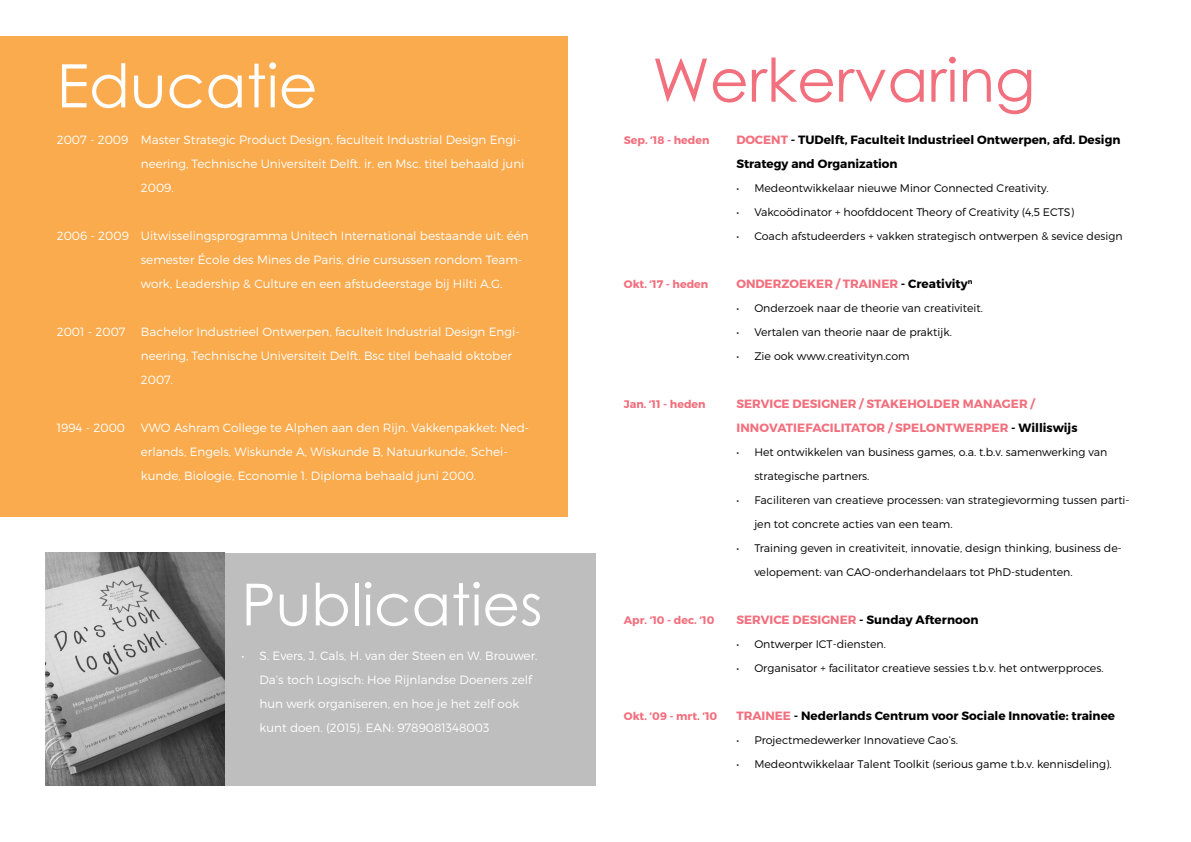
<style>
.page{position:relative;width:1191px;height:842px;background:#fff}
.page>*{position:absolute;margin:0;border:0;box-sizing:border-box;transform-origin:0 0}
.t1{font:60px "Century Gothic";color:#f26f7d}
.t2{font:60px "Century Gothic";color:#fff}
.t3{font:58px "Century Gothic";color:#fff}
.t4{font:300 12px/24px "Montserrat";color:#fff}
.t5{font:700 12px/24px "Montserrat";color:#000}
.t6{font:700 12px/24px "Montserrat";color:#f26f7d}
.t7{font:300 11px/24px "Montserrat";color:#000}
.t8{font:700 11px "Montserrat";color:#f26f7d}
.s1{color:#f26f7d}
.s2{color:#000}
</style>
<div class="page">
<div style="left:225px;top:553px;width:370px;height:232px;background:#bebebe"></div>
<div style="left:0;top:36px;width:567px;height:480px;background:#faab4e"></div>
<img style="left:46px;top:553px;width:179px;height:232px">
<h1 class="t2" style="left:57px;top:44px;width:262px">Educatie</h1>
<p class="t4" style="left:57px;top:128px;width:73px">2007 - 2009</p>
<p class="t4" style="left:57px;top:224px;width:74px">2006 - 2009</p>
<p class="t4" style="left:57px;top:320px;width:70px">2001 - 2007</p>
<p class="t4" style="left:57px;top:416px;width:70px">1994 - 2000</p>
<p class="t4" style="left:141px;top:128px;width:385px">Master Strategic Product Design, faculteit Industrial Design Engi&shy;neering, Technische Universiteit Delft. ir. en Msc. titel behaald juni<br>2009.</p>
<p class="t4" style="left:141px;top:224px;width:389px">Uitwisselingsprogramma Unitech International bestaande uit: één semester École des Mines de Paris, drie cursussen rondom Team&shy;work, Leadership &amp; Culture en een afstudeerstage bij Hilti A.G.</p>
<p class="t4" style="left:141px;top:320px;width:380px">Bachelor Industrieel Ontwerpen, faculteit Industrial Design Engi&shy;neering, Technische Universiteit Delft. Bsc titel behaald oktober<br>2007.</p>
<p class="t4" style="left:141px;top:416px;width:390px">VWO Ashram College te Alphen aan den Rijn. Vakkenpakket: Ned&shy;erlands, Engels, Wiskunde A, Wiskunde B, Natuurkunde, Schei&shy;kunde, Biologie, Economie 1. Diploma behaald juni 2000.</p>
<h2 class="t3" style="left:241px;top:564px;width:302px">Publicaties</h2>
<p class="t4" style="left:259px;top:644px;width:279px;text-indent:-18px">• S. Evers, J. Cals, H. van der Steen en W. Brouwer.<br>Da’s toch Logisch: Hoe Rijnlandse Doeners zelf hun werk organiseren, en hoe je het zelf ook kunt doen. (2015). EAN: 9789081348003</p>
<h1 class="t1" style="left:652px;top:38px;width:385px">Werkervaring</h1>
<p class="t5" style="left:736px;top:128px;width:386px"><span class="s1">DOCENT</span> - TUDelft, Faculteit Industrieel Ontwerpen, afd. Design<br>Strategy and Organization</p>
<p class="t7" style="left:736px;top:176px;width:314px">• Medeontwikkelaar nieuwe Minor Connected Creativity.</p>
<p class="t7" style="left:736px;top:200px;width:339px">• Vakcoödinator + hoofddocent Theory of Creativity (4,5 ECTS)</p>
<p class="t7" style="left:736px;top:224px;width:388px">• Coach afstudeerders + vakken strategisch ontwerpen &amp; sevice design</p>
<p class="t6" style="left:736px;top:272px;width:238px">ONDERZOEKER / TRAINER <span class="s2">- Creativity</span><sup>n</sup></p>
<p class="t7" style="left:736px;top:296px;width:248px">• Onderzoek naar de theorie van creativiteit.</p>
<p class="t7" style="left:736px;top:320px;width:217px">• Vertalen van theorie naar de praktijk.</p>
<p class="t7" style="left:736px;top:344px;width:175px">• Zie ook www.creativityn.com</p>
<p class="t6" style="left:736px;top:392px;width:343px">SERVICE DESIGNER / STAKEHOLDER MANAGER /<br>INNOVATIEFACILITATOR / SPELONTWERPER <span class="s2">- Williswijs</span></p>
<p class="t7" style="left:754px;top:440px;width:354px;text-indent:-18px">• Het ontwikkelen van business games, o.a. t.b.v. samenwerking van strategische partners.</p>
<p class="t7" style="left:754px;top:488px;width:377px;text-indent:-18px">• Faciliteren van creatieve processen: van strategievorming tussen parti&shy;jen tot concrete acties van een team.</p>
<p class="t7" style="left:754px;top:536px;width:369px;text-indent:-18px">• Training geven in creativiteit, innovatie, design thinking, business de&shy;velopement: van CAO-onderhandelaars tot PhD-studenten.</p>
<p class="t5" style="left:736px;top:608px;width:244px"><span class="s1">SERVICE DESIGNER</span> - Sunday Afternoon</p>
<p class="t7" style="left:736px;top:632px;width:151px">• Ontwerper ICT-diensten.</p>
<p class="t7" style="left:736px;top:656px;width:369px">• Organisator + facilitator creatieve sessies t.b.v. het ontwerpproces.</p>
<p class="t5" style="left:736px;top:704px;width:380px"><span class="s1">TRAINEE</span> - Nederlands Centrum voor Sociale Innovatie: trainee</p>
<p class="t7" style="left:736px;top:728px;width:223px">• Projectmedewerker Innovatieve Cao’s.</p>
<p class="t7" style="left:736px;top:752px;width:377px">• Medeontwikkelaar Talent Toolkit (serious game t.b.v. kennisdeling).</p>
<p class="t8" style="left:624px;top:133px;width:87px">Sep. ‘18 - heden</p>
<p class="t8" style="left:624px;top:277px;width:86px">Okt. ‘17 - heden</p>
<p class="t8" style="left:624px;top:397px;width:83px">Jan. ‘11 - heden</p>
<p class="t8" style="left:624px;top:613px;width:92px">Apr. ‘10 - dec. ‘10</p>
<p class="t8" style="left:624px;top:709px;width:95px">Okt. ‘09 - mrt. ‘10</p>
</div>
